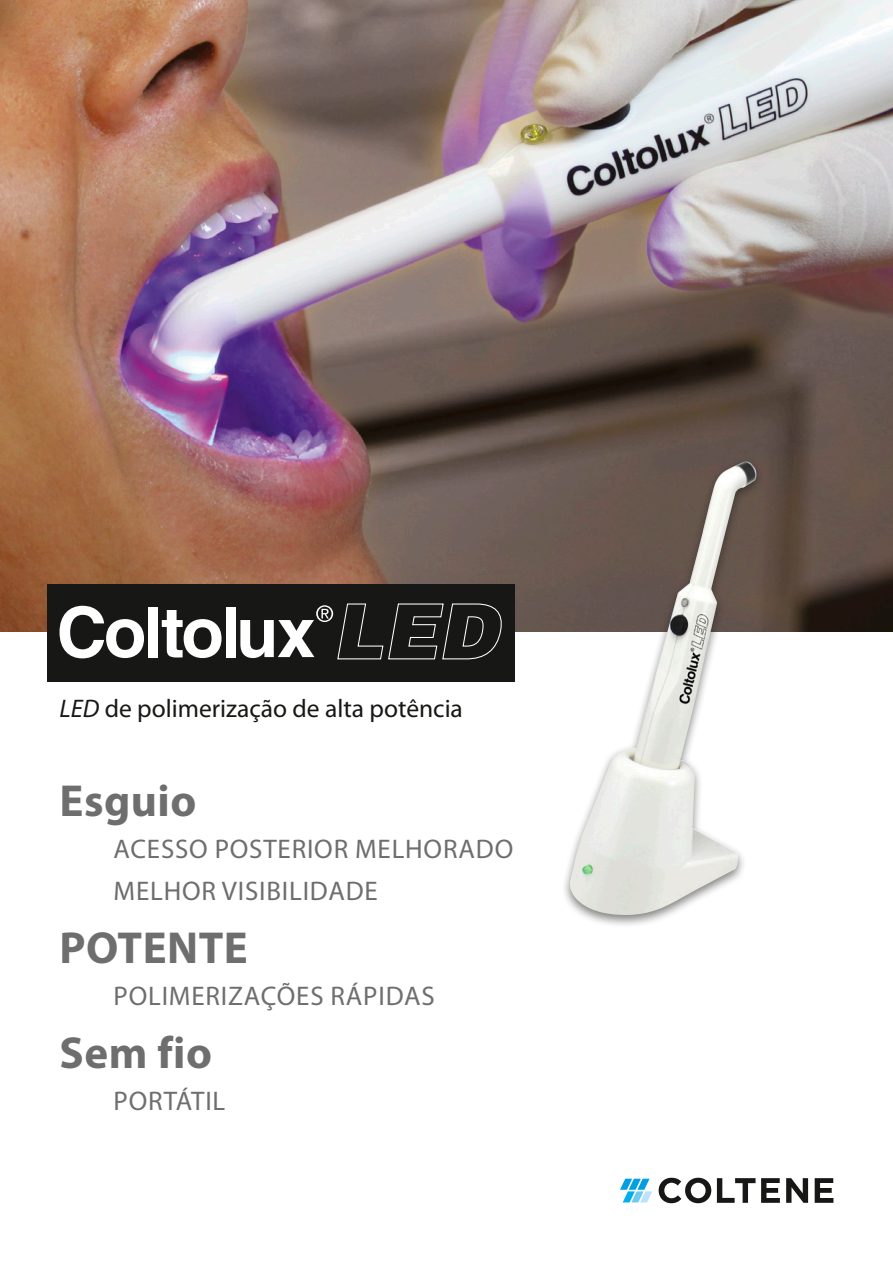
<style>
.page{position:relative;width:893px;height:1263px;background:#fff}
.page>*{position:absolute;margin:0;border:0;box-sizing:border-box;transform-origin:0 0}
.t1{font:700 45px "Myriad Pro";letter-spacing:.01em;color:#6e6e6e}
.t2{font:27px/42px "Myriad Pro";letter-spacing:.03em;color:#6e6e6e}
.t3{font:25.5px "Myriad Pro";color:#171715}
.s1{font-style:italic}
</style>
<div class="page">
<img style="left:0;top:0;width:893px;height:631px">
<div style="left:47px;top:584px;width:468px;height:97px;background:#171715"></div>
<svg style="left:60px;top:606px;width:84px;height:52px"></svg>
<div style="left:148px;top:607px;width:10px;height:50px;background:#fff"></div>
<svg style="left:162px;top:610px;width:60px;height:48px"></svg>
<div style="left:226px;top:607px;width:9px;height:50px;background:#fff"></div>
<svg style="left:240px;top:603px;width:262px;height:56px"></svg>
<svg style="left:659px;top:1178px;width:52px;height:25px"></svg>
<svg style="left:717px;top:1178px;width:38px;height:25px"></svg>
<svg style="left:761px;top:1178px;width:19px;height:25px"></svg>
<svg style="left:786px;top:1178px;width:22px;height:25px"></svg>
<svg style="left:815px;top:1178px;width:18px;height:25px"></svg>
<svg style="left:620px;top:1179px;width:32px;height:23px"></svg>
<div style="left:561px;top:457px;width:204px;height:471px;background:#171715;opacity:.54"></div>
<img style="left:570px;top:462px;width:187px;height:453px">
<p class="t3" style="left:60px;top:692px;width:405px"><span class="s1">LED</span> de polimerização de alta potência</p>
<h1 class="t1" style="left:60px;top:772px;width:138px">Esguio</h1>
<p class="t2" style="left:114px;top:828px;width:401px">ACESSO POSTERIOR MELHORADO<br>MELHOR VISIBILIDADE</p>
<h1 class="t1" style="left:60px;top:919px;width:190px">POTENTE</h1>
<p class="t2" style="left:114px;top:975px;width:323px">POLIMERIZAÇÕES RÁPIDAS</p>
<h1 class="t1" style="left:60px;top:1024px;width:154px">Sem fio</h1>
<p class="t2" style="left:114px;top:1080px;width:113px">PORTÁTIL</p>
</div>
